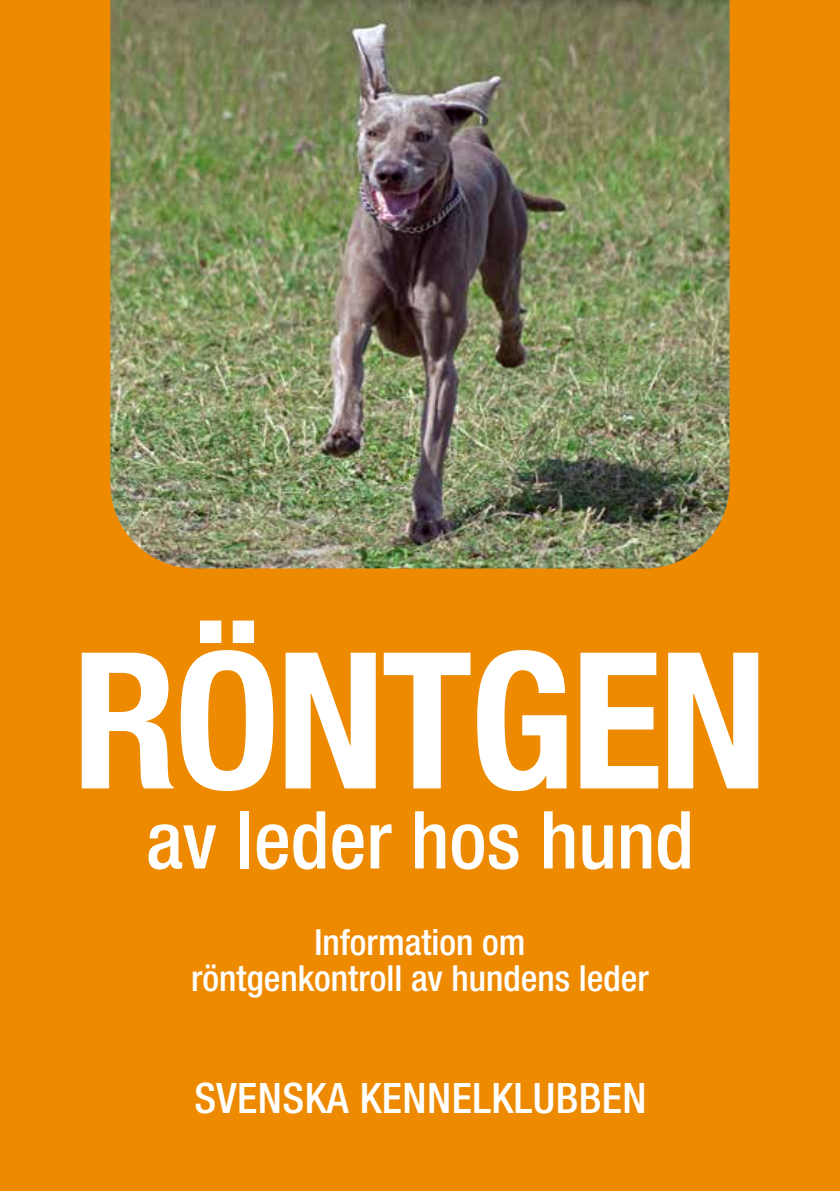
<style>
.page{position:relative;width:840px;height:1191px;background:#fff}
.page>*{position:absolute;margin:0;border:0;box-sizing:border-box;transform-origin:0 0}
.t1{font:700 condensed 190px "Helvetica Neue LT Std";letter-spacing:-.02em;color:#fff}
.t2{font:500 condensed 80px "Helvetica Neue LT Std";color:#fff}
.t3{font:500 condensed 42px "Helvetica Neue LT Std";letter-spacing:.01em;color:#fff}
.t4{font:500 condensed 36px/36px "Helvetica Neue LT Std";color:#fff;text-align:center}
</style>
<div class="page">
<div style="left:0;top:0;width:839px;height:1191px;background:#ee8a00"></div>
<img style="left:110px;top:0;width:619px;height:568px">
<h1 class="t1" style="left:72px;top:606px;width:696px">RÖNTGEN</h1>
<h2 class="t2" style="left:146px;top:792px;width:549px">av leder hos hund</h2>
<p class="t4" style="left:191px;top:923px;width:459px">Information om<br>röntgenkontroll av hundens leder</p>
<p class="t3" style="left:194px;top:1073px;width:453px">SVENSKA KENNELKLUBBEN</p>
</div>
